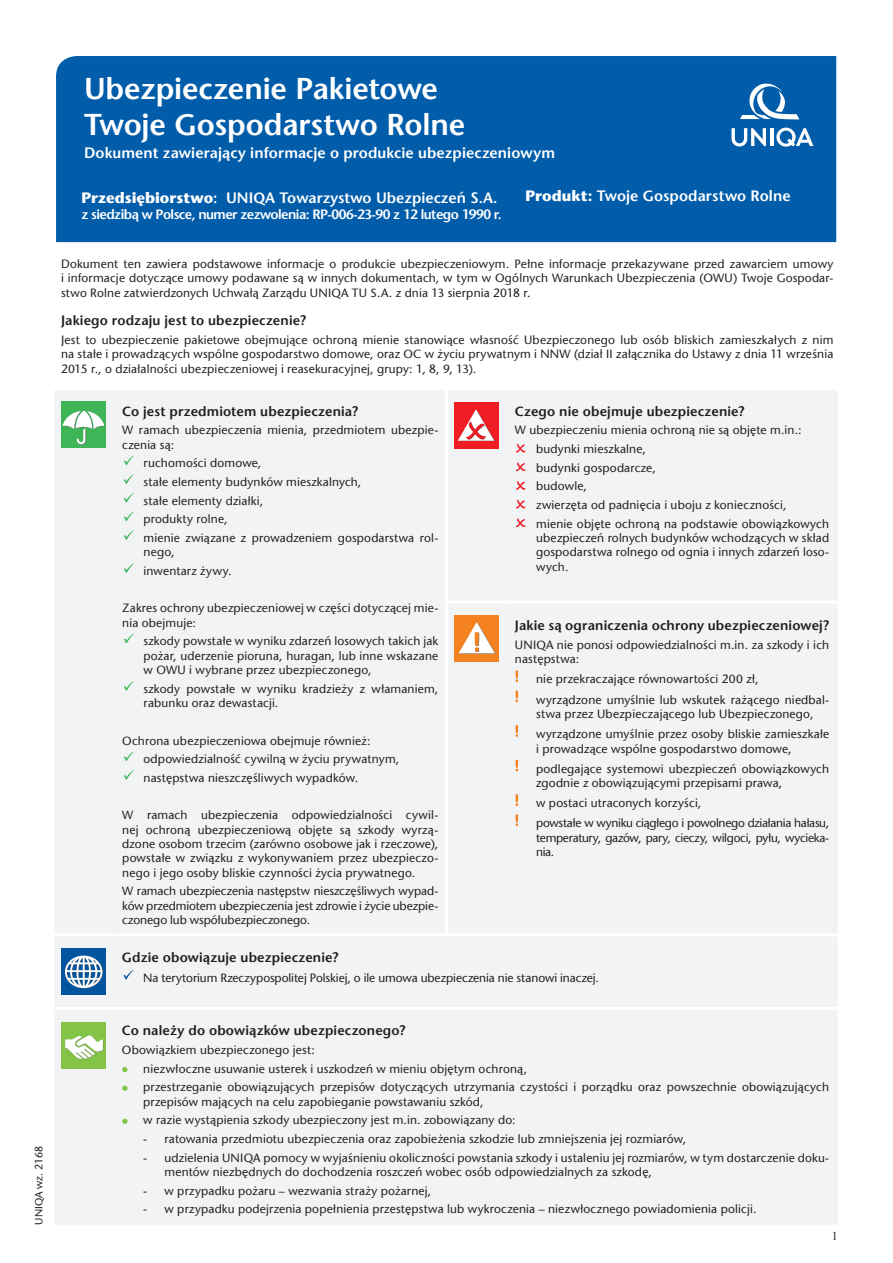
<style>
.page{position:relative;width:893px;height:1263px;background:#fff}
.page>*{position:absolute;margin:0;border:0;box-sizing:border-box;transform-origin:0 0}
.t1{font:600 30px/36px "Stone Sans Pl";letter-spacing:-.005em;color:#fff}
.t2{font:600 15px "Stone Sans Pl";letter-spacing:.005em;color:#fff}
.t3{font:600 13.5px "Stone Sans Pl";letter-spacing:.01em;color:#231f20}
.t4{font:600 13.5px "Stone Sans Pl";letter-spacing:-.04em;color:#fff}
.t5{font:12px/14.4px "Stone Sans Pl";letter-spacing:.015em;color:#231f20}
.t6{font:12px "Stone Sans Pl";letter-spacing:-.005em;color:#231f20}
.t7{font:12px/14.4px "Stone Sans Pl";letter-spacing:-.025em;color:#231f20}
.t8{font:12px "Times New Roman";color:#231f20}
.s1{font-weight:700}
</style>
<div class="page">
<div style="left:55px;top:390px;width:782px;height:543px;background:#f2f3f4"></div>
<hr style="left:113px;top:390px;width:2px;height:212px;background:#f2f3f4">
<hr style="left:113px;top:602px;width:2px;height:333px;background:#f2f3f4">
<hr style="left:506px;top:390px;width:1px;height:211px;background:#f2f3f4">
<hr style="left:506px;top:604px;width:1px;height:331px;background:#f2f3f4">
<hr style="left:445px;top:601px;width:61px;height:3px;background:#fff">
<hr style="left:506px;top:601px;width:332px;height:3px;background:#fff">
<hr style="left:445px;top:390px;width:3px;height:211px;background:#fff">
<hr style="left:445px;top:604px;width:3px;height:331px;background:#fff">
<div style="left:61px;top:402px;width:45px;height:46px;background:#3eb658"></div>
<svg style="left:62px;top:411px;width:43px;height:34px"></svg>
<svg style="left:124px;top:456px;width:10px;height:9px"></svg>
<svg style="left:124px;top:474px;width:10px;height:10px"></svg>
<svg style="left:124px;top:493px;width:10px;height:10px"></svg>
<svg style="left:124px;top:512px;width:10px;height:9px"></svg>
<svg style="left:124px;top:530px;width:10px;height:10px"></svg>
<svg style="left:124px;top:563px;width:10px;height:10px"></svg>
<svg style="left:124px;top:634px;width:10px;height:9px"></svg>
<svg style="left:124px;top:681px;width:10px;height:10px"></svg>
<svg style="left:124px;top:751px;width:10px;height:10px"></svg>
<svg style="left:124px;top:770px;width:10px;height:10px"></svg>
<div style="left:454px;top:403px;width:45px;height:46px;background:#ee1d23"></div>
<svg style="left:458px;top:409px;width:37px;height:32px"></svg>
<svg style="left:515px;top:443px;width:11px;height:9px"></svg>
<svg style="left:515px;top:462px;width:11px;height:9px"></svg>
<svg style="left:515px;top:481px;width:11px;height:9px"></svg>
<svg style="left:515px;top:499px;width:11px;height:9px"></svg>
<svg style="left:515px;top:518px;width:11px;height:9px"></svg>
<div style="left:454px;top:615px;width:45px;height:47px;background:#f58220"></div>
<svg style="left:459px;top:622px;width:36px;height:32px"></svg>
<svg style="left:516px;top:670px;width:2px;height:12px"></svg>
<svg style="left:516px;top:691px;width:2px;height:11px"></svg>
<svg style="left:516px;top:725px;width:2px;height:12px"></svg>
<svg style="left:516px;top:760px;width:2px;height:11px"></svg>
<svg style="left:516px;top:794px;width:2px;height:12px"></svg>
<svg style="left:516px;top:814px;width:2px;height:12px"></svg>
<div style="left:56px;top:56px;width:781px;height:187px;background:#015caa"></div>
<svg style="left:731px;top:128px;width:35px;height:18px"></svg>
<hr style="left:770px;top:128px;width:3px;height:18px;background:#fff">
<svg style="left:776px;top:128px;width:37px;height:19px"></svg>
<svg style="left:740px;top:83px;width:59px;height:36px"></svg>
<div style="left:55px;top:937px;width:782px;height:287px;background:#f2f3f4"></div>
<hr style="left:113px;top:936px;width:1px;height:71px;background:#f2f3f4">
<hr style="left:113px;top:1010px;width:1px;height:215px;background:#f2f3f4">
<hr style="left:113px;top:933px;width:725px;height:3px;background:#fff">
<hr style="left:54px;top:1007px;width:59px;height:3px;background:#fff">
<hr style="left:113px;top:1007px;width:725px;height:3px;background:#fff">
<div style="left:61px;top:948px;width:45px;height:47px;background:#01559e"></div>
<svg style="left:65px;top:955px;width:38px;height:33px"></svg>
<svg style="left:123px;top:970px;width:10px;height:10px"></svg>
<div style="left:61px;top:1022px;width:45px;height:46px;background:#83c447"></div>
<svg style="left:65px;top:1035px;width:38px;height:24px"></svg>
<svg style="left:122px;top:1067px;width:6px;height:5px"></svg>
<svg style="left:122px;top:1085px;width:6px;height:6px"></svg>
<svg style="left:122px;top:1119px;width:6px;height:5px"></svg>
<h1 class="t1" style="left:84px;top:71px;width:383px">Ubezpieczenie Pakietowe<br>Twoje Gospodarstwo Rolne</h1>
<p class="t2" style="left:84px;top:143px;width:472px">Dokument zawierający informacje o produkcie ubezpieczeniowym</p>
<p class="t2" style="left:82px;top:188px;width:417px"><span class="s1">Przedsiębiorstwo</span>: UNIQA Towarzystwo Ubezpieczeń S.A.</p>
<p class="t4" style="left:82px;top:206px;width:422px">z siedzibą w Polsce, numer zezwolenia: RP-006-23-90 z 12 lutego 1990 r.</p>
<p class="t2" style="left:526px;top:187px;width:267px"><span class="s1">Produkt:</span> Twoje Gospodarstwo Rolne</p>
<p class="t5" style="left:61px;top:256px;width:774px;text-align:justify">Dokument ten zawiera podstawowe informacje o produkcie ubezpieczeniowym. Pełne informacje przekazywane przed zawarciem umowy i informacje dotyczące umowy podawane są w innych dokumentach, w tym w Ogólnych Warunkach Ubezpieczenia (OWU) Twoje Gospodar&shy;stwo Rolne zatwierdzonych Uchwałą Zarządu UNIQA TU S.A. z dnia 13 sierpnia 2018 r.</p>
<p class="t3" style="left:61px;top:312px;width:246px">Jakiego rodzaju jest to ubezpieczenie?</p>
<p class="t5" style="left:61px;top:332px;width:774px;text-align:justify">Jest to ubezpieczenie pakietowe obejmujące ochroną mienie stanowiące własność Ubezpieczonego lub osób bliskich zamieszkałych z nim na stałe i prowadzących wspólne gospodarstwo domowe, oraz OC w życiu prywatnym i NNW (dział II załącznika do Ustawy z dnia 11 września 2015 r., o działalności ubezpieczeniowej i reasekuracyjnej, grupy: 1, 8, 9, 13).</p>
<p class="t3" style="left:122px;top:403px;width:237px">Co jest przedmiotem ubezpieczenia?</p>
<p class="t5" style="left:122px;top:423px;width:318px">W ramach ubezpieczenia mienia, przedmiotem ubezpie&shy;czenia są:</p>
<p class="t5" style="left:144px;top:454px;width:296px;line-height:18.6px">ruchomości domowe,<br>stałe elementy budynków mieszkalnych,<br>stałe elementy działki,<br>produkty rolne,<br>mienie związane z prowadzeniem gospodarstwa rol-</p>
<p class="t5" style="left:144px;top:543px;width:89px;line-height:18.6px">nego,<br>inwentarz żywy.</p>
<p class="t5" style="left:122px;top:601px;width:318px">Zakres ochrony ubezpieczeniowej w części dotyczącej mie&shy;nia obejmuje:</p>
<p class="t5" style="left:144px;top:634px;width:296px;text-align:justify">szkody powstałe w wyniku zdarzeń losowych takich jak pożar, uderzenie pioruna, huragan, lub inne wskazane w OWU i wybrane przez ubezpieczonego,</p>
<p class="t5" style="left:144px;top:681px;width:296px">szkody powstałe w wyniku kradzieży z włamaniem, rabunku oraz dewastacji.</p>
<p class="t5" style="left:144px;top:731px;width:257px;line-height:18.6px;text-indent:-21px">Ochrona ubezpieczeniowa obejmuje również: odpowiedzialność cywilną w życiu prywatnym, następstwa nieszczęśliwych wypadków.</p>
<p class="t5" style="left:122px;top:808px;width:318px;text-align:justify">W ramach ubezpieczenia odpowiedzialności cywil&shy;nej ochroną ubezpieczeniową objęte są szkody wyrzą&shy;dzone osobom trzecim (zarówno osobowe jak i rzeczowe), powstałe w związku z wykonywaniem przez ubezpieczo&shy;nego i jego osoby bliskie czynności życia prywatnego.</p>
<p class="t5" style="left:122px;top:884px;width:318px;text-align:justify">W ramach ubezpieczenia następstw nieszczęśliwych wypad&shy;ków przedmiotem ubezpieczenia jest zdrowie i życie ubezpie&shy;czonego lub współubezpieczonego.</p>
<p class="t3" style="left:515px;top:403px;width:231px">Czego nie obejmuje ubezpieczenie?</p>
<p class="t5" style="left:536px;top:421px;width:294px;line-height:18.6px;text-indent:-21px">W ubezpieczeniu mienia ochroną nie są objęte m.in.: budynki mieszkalne,<br>budynki gospodarcze,<br>budowle,<br>zwierzęta od padnięcia i uboju z konieczności,<br>mienie objęte ochroną na podstawie obowiązkowych</p>
<p class="t5" style="left:536px;top:531px;width:295px;text-align:justify">ubezpieczeń rolnych budynków wchodzących w skład gospodarstwa rolnego od ognia i innych zdarzeń loso&shy;wych.</p>
<p class="t3" style="left:515px;top:617px;width:316px">Jakie są ograniczenia ochrony ubezpieczeniowej?</p>
<p class="t5" style="left:515px;top:637px;width:316px">UNIQA nie ponosi odpowiedzialności m.in. za szkody i ich następstwa:</p>
<p class="t5" style="left:536px;top:669px;width:295px;line-height:20.1px">nie przekraczające równowartości 200 zł,<br>wyrządzone umyślnie lub wskutek rażącego niedbal-</p>
<p class="t5" style="left:536px;top:704px;width:295px;line-height:20.1px">stwa przez Ubezpieczającego lub Ubezpieczonego, wyrządzone umyślnie przez osoby bliskie zamieszkałe</p>
<p class="t5" style="left:536px;top:738px;width:295px;line-height:20.1px">i prowadzące wspólne gospodarstwo domowe, podlegające systemowi ubezpieczeń obowiązkowych</p>
<p class="t5" style="left:536px;top:773px;width:295px;line-height:20.1px">zgodnie z obowiązującymi przepisami prawa,<br>w postaci utraconych korzyści,<br>powstałe w wyniku ciągłego i powolnego działania hałasu,</p>
<p class="t7" style="left:536px;top:830px;width:295px">temperatury, gazów, pary, cieczy, wilgoci, pyłu, wycieka&shy;nia.</p>
<p class="t3" style="left:122px;top:949px;width:218px">Gdzie obowiązuje ubezpieczenie?</p>
<p class="t6" style="left:143px;top:971px;width:457px">Na terytorium Rzeczypospolitej Polskiej, o ile umowa ubezpieczenia nie stanowi inaczej.</p>
<p class="t3" style="left:122px;top:1022px;width:285px">Co należy do obowiązków ubezpieczonego?</p>
<p class="t5" style="left:143px;top:1040px;width:687px;line-height:18.6px;text-indent:-21px">Obowiązkiem ubezpieczonego jest:<br>niezwłoczne usuwanie usterek i uszkodzeń w mieniu objętym ochroną,<br>przestrzeganie obowiązujących przepisów dotyczących utrzymania czystości i porządku oraz powszechnie obowiązujących</p>
<p class="t5" style="left:143px;top:1092px;width:374px;line-height:18.6px">przepisów mających na celu zapobieganie powstawaniu szkód,<br>w razie wystąpienia szkody ubezpieczony jest m.in. zobowiązany do:</p>
<p class="t5" style="left:143px;top:1132px;width:544px">- ratowania przedmiotu ubezpieczenia oraz zapobieżenia szkodzie lub zmniejszenia jej rozmiarów,</p>
<p class="t5" style="left:165px;top:1150px;width:666px;text-indent:-21px">- udzielenia UNIQA pomocy w wyjaśnieniu okoliczności powstania szkody i ustaleniu jej rozmiarów, w tym dostarczenie doku&shy;mentów niezbędnych do dochodzenia roszczeń wobec osób odpowiedzialnych za szkodę,</p>
<p class="t5" style="left:143px;top:1183px;width:290px">- w przypadku pożaru – wezwania straży pożarnej,</p>
<p class="t5" style="left:143px;top:1202px;width:615px">- w przypadku podejrzenia popełnienia przestępstwa lub wykroczenia – niezwłocznego powiadomienia policji.</p>
<p class="t8" style="left:832px;top:1227px;width:7px">1</p>
</div>
